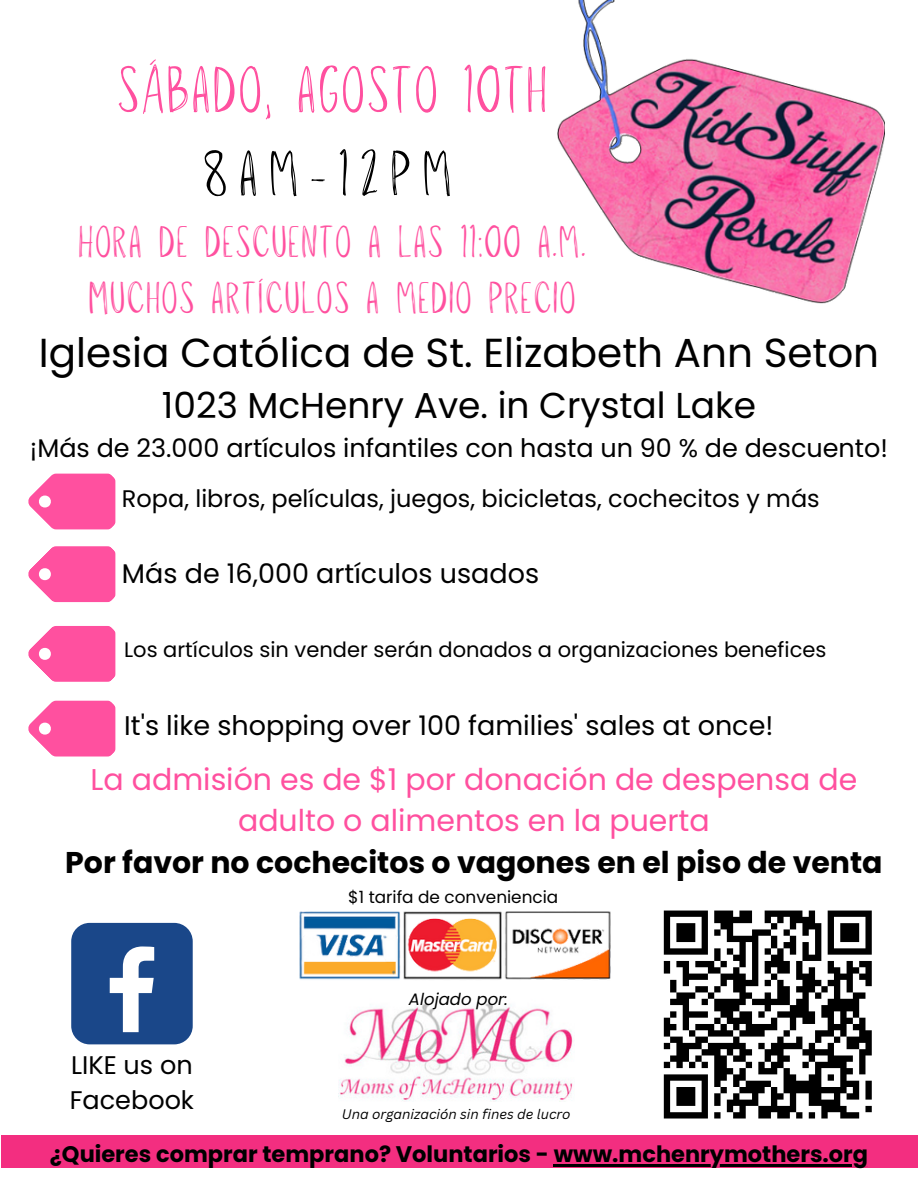
<style>
.page{position:relative;width:918px;height:1188px;background:#fff}
.page>*{position:absolute;margin:0;border:0;box-sizing:border-box;transform-origin:0 0}
.t1{font:700 57px "Louisville";color:#ff509f}
.t2{font:700 55.5px "Louisville";letter-spacing:.17em;color:#000}
.t3{font:40.5px "Poppins";color:#000}
.t4{font:700 39px/56.2px "Louisville";color:#ff509f}
.t5{font:36px "Poppins";color:#000}
.t6{font:30px/41.7px "Poppins";color:#ff509f;text-align:center}
.t7{font:27px "Poppins";color:#000}
.t8{font:25.5px/34.8px "Poppins";color:#000}
.t9{font:24px "Poppins";color:#000}
.t10{font:700 22.5px "Poppins";color:#000}
.t11{font:21px "Poppins";color:#000}
.t12{font:16.95px "Poppins";color:#000}
.t13{font:italic 16.5px "Poppins";color:#000}
.t14{font:italic 13.5px "Canva Sans";color:#000}
.s1{font-weight:700;color:#000}
</style>
<div class="page">
<img style="left:557px;top:0;width:328px;height:304px">
<div style="left:71px;top:923px;width:122px;height:121px;background:#1a4789;border-radius:18px"></div>
<svg style="left:110px;top:946px;width:44px;height:86px"></svg>
<img style="left:299px;top:911px;width:312px;height:69px">
<svg style="left:28px;top:473px;width:88px;height:284px"></svg>
<div style="left:1px;top:1135px;width:917px;height:32px;background:#f32e80"></div>
<hr style="left:554px;top:1164px;width:314px;height:2px;background:#000">
<img style="left:339px;top:1003px;width:234px;height:98px">
<svg style="left:663px;top:910px;width:209px;height:209px"></svg>
<p class="t1" style="left:116px;top:59px;width:434px">SÁBADO, AGOSTO 10TH</p>
<p class="t2" style="left:202px;top:144px;width:252px">8AM-12PM</p>
<p class="t4" style="left:77px;top:216px;width:511px">HORA DE DESCUENTO A LAS 11:00 A.M.<br>MUCHOS ARTÍCULOS A MEDIO PRECIO</p>
<h3 class="t3" style="left:39px;top:325px;width:842px">Iglesia Católica de St. Elizabeth Ann Seton</h3>
<h3 class="t5" style="left:162px;top:380px;width:596px">1023 McHenry Ave. in Crystal Lake</h3>
<h3 class="t8" style="left:30px;top:431px;width:860px">¡Más de 23.000 artículos infantiles con hasta un 90 % de descuento!</h3>
<p class="t9" style="left:122px;top:482px;width:699px">Ropa, libros, películas, juegos, bicicletas, cochecitos y más</p>
<h2 class="t7" style="left:122px;top:554px;width:419px">Más de 16,000 artículos usados</h2>
<p class="t11" style="left:124px;top:635px;width:704px">Los artículos sin vender serán donados a organizaciones benefices</p>
<h5 class="t7" style="left:124px;top:707px;width:651px">It's like shopping over 100 families' sales at once!</h5>
<h1 class="t6" style="left:65px;top:758px;width:819px">La admisión es de $1 por donación de despensa de adulto o alimentos en la puerta<br><span class="s1">Por favor no cochecitos o vagones en el piso de venta</span></h1>
<p class="t12" style="left:348px;top:885px;width:212px">$1 tarifa de conveniencia</p>
<h3 class="t13" style="left:409px;top:988px;width:100px">Alojado por:</h3>
<p class="t8" style="left:70px;top:1048px;width:126px">LIKE us on<br>Facebook</p>
<h2 class="t10" style="left:50px;top:1138px;width:820px">¿Quieres comprar temprano? Voluntarios - www.mchenrymothers.org</h2>
<h6 class="t14" style="left:342px;top:1105px;width:230px">Una organización sin fines de lucro</h6>
</div>
